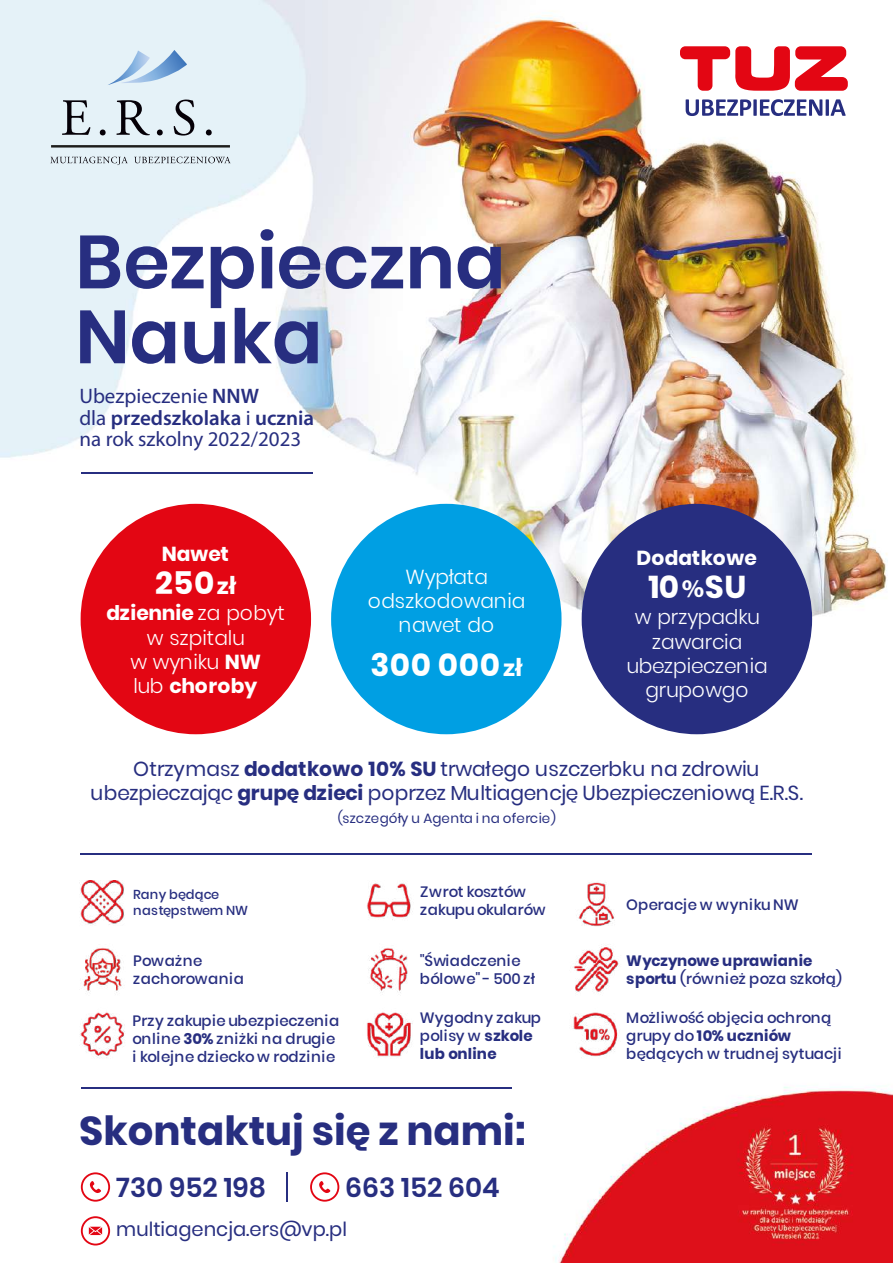
<style>
.page{position:relative;width:893px;height:1263px;background:#fff}
.page>*{position:absolute;margin:0;border:0;box-sizing:border-box;transform-origin:0 0}
.t1{font:600 74.85px/74.8px "Poppins";letter-spacing:.005em;color:#272e80}
.t2{font:700 40.2px "Poppins";color:#272e80}
.t3{font:700 31.5px "Poppins";letter-spacing:.02em;color:#fff}
.t4{font:600 27px "Poppins";color:#272e80}
.t5{font:21px/21.6px "Myriad Pro";color:#272e80}
.t6{font:20.25px/24.3px "Poppins";letter-spacing:-.005em;color:#272e80;text-align:center}
.t7{font:300 20.25px/24.3px "Poppins";letter-spacing:-.005em;color:#fff;text-align:center}
.t8{font:700 20.25px "Poppins";color:#fff}
.t9{font:19.5px "Poppins";color:#272e80}
.t10{font:500 15px/18px "Poppins";letter-spacing:.025em;color:#272e80}
.t11{font:700 15px/18px "Poppins";letter-spacing:.02em;color:#272e80}
.t12{font:500 15px/18px "Poppins";letter-spacing:-.015em;color:#272e80}
.t13{font:13.5px "Poppins";letter-spacing:.015em;color:#272e80}
.t14{font:500 13.05px/15.6px "Poppins";letter-spacing:.02em;color:#272e80}
.s1{font-weight:600}
.s2{font-family:"Myriad Pro";font-size:25.5px}
.s3{font-weight:700}
.s4{font-weight:500}
</style>
<div class="page">
<img style="left:0;top:0;width:893px;height:1263px">
<svg style="left:50px;top:156px;width:181px;height:9px;background:#c0cad0"></svg>
<svg style="left:62px;top:100px;width:150px;height:36px;background:#bcc6cc"></svg>
<hr style="left:51px;top:145px;width:179px;height:3px;background:#1d1d1b">
<svg style="left:107px;top:50px;width:80px;height:35px;background:#bed6ec"></svg>
<svg style="left:680px;top:46px;width:168px;height:45px"></svg>
<svg style="left:686px;top:99px;width:160px;height:17px"></svg>
<div style="left:81px;top:504px;width:230px;height:230px;background:#e30613;border-radius:50%"></div>
<div style="left:331px;top:504px;width:230px;height:230px;background:#009fe3;border-radius:50%"></div>
<div style="left:582px;top:504px;width:230px;height:230px;background:#272e80;border-radius:50%"></div>
<hr style="left:81px;top:472px;width:231px;height:2px;background:#272e80">
<hr style="left:81px;top:853px;width:731px;height:2px;background:#272e80">
<hr style="left:286px;top:1172px;width:2px;height:30px;background:#272e80">
<svg style="left:81px;top:1172px;width:29px;height:29px"></svg>
<svg style="left:310px;top:1172px;width:29px;height:29px"></svg>
<svg style="left:81px;top:1216px;width:29px;height:29px"></svg>
<img style="left:0;top:880px;width:893px;height:228px">
<h1 class="t1" style="left:75px;top:225px;width:432px">Bezpieczna<br>Nauka</h1>
<h3 class="t5" style="left:79px;top:385px;width:236px">Ubezpieczenie <span class="s1">NNW<br></span>dla <span class="s1">przedszkolaka</span> i <span class="s1">ucznia </span>na rok szkolny 2022/2023</h3>
<h3 class="t8" style="left:162px;top:542px;width:68px">Nawet</h3>
<h3 class="t3" style="left:155px;top:565px;width:83px">250<span class="s2">zł</span></h3>
<h3 class="t7" style="left:106px;top:601px;width:180px"><span class="s3">dziennie</span> za pobyt w szpitalu<br>w wyniku <span class="s3">NW<br></span>lub <span class="s3">choroby</span></h3>
<h3 class="t7" style="left:368px;top:564px;width:159px">Wypłata odszkodowania nawet do</h3>
<h3 class="t3" style="left:370px;top:647px;width:153px">300 000<span class="s2">zł</span></h3>
<h3 class="t8" style="left:636px;top:546px;width:122px">Dodatkowe</h3>
<h3 class="t3" style="left:648px;top:568px;width:99px">10<span class="s2">%</span>SU</h3>
<h3 class="t7" style="left:627px;top:605px;width:143px">w przypadku zawarcia ubezpieczenia grupowgo</h3>
<h3 class="t6" style="left:90px;top:757px;width:714px">Otrzymasz <span class="s3">dodatkowo 10% SU</span> trwałego uszczerbku na zdrowiu ubezpieczając <span class="s3">grupę dzieci</span> poprzez Multiagencję Ubezpieczeniową E.R.S.</h3>
<p class="t13" style="left:338px;top:810px;width:220px">(szczegóły u Agenta i na ofercie)</p>
<p class="t14" style="left:133px;top:887px;width:116px">Rany będące następstwem NW</p>
<p class="t12" style="left:420px;top:882px;width:127px">Zwrot kosztów zakupu okularów</p>
<p class="t10" style="left:626px;top:895px;width:174px">Operacje w wyniku NW</p>
<p class="t10" style="left:133px;top:952px;width:112px">Poważne zachorowania</p>
<p class="t10" style="left:420px;top:952px;width:117px">"Świadczenie bólowe" - 500 zł</p>
<p class="t11" style="left:626px;top:952px;width:217px">Wyczynowe uprawianie sportu <span class="s4">(również poza szkołą)</span></p>
<p class="t10" style="left:133px;top:1011px;width:208px">Przy zakupie ubezpieczenia online <span class="s3">30%</span> zniżki na drugie i kolejne dziecko w rodzinie</p>
<p class="t10" style="left:420px;top:1009px;width:123px">Wygodny zakup polisy w <span class="s3">szkole lub online</span></p>
<p class="t10" style="left:626px;top:1009px;width:217px">Możliwość objęcia ochroną grupy do <span class="s3">10% uczniów </span>będących w trudnej sytuacji</p>
<h2 class="t2" style="left:79px;top:1107px;width:448px">Skontaktuj się z nami:</h2>
<h3 class="t4" style="left:116px;top:1172px;width:151px">730 952 198</h3>
<h3 class="t4" style="left:345px;top:1172px;width:156px">663 152 604</h3>
<h3 class="t9" style="left:116px;top:1218px;width:232px">multiagencja.ers@vp.pl</h3>
</div>
